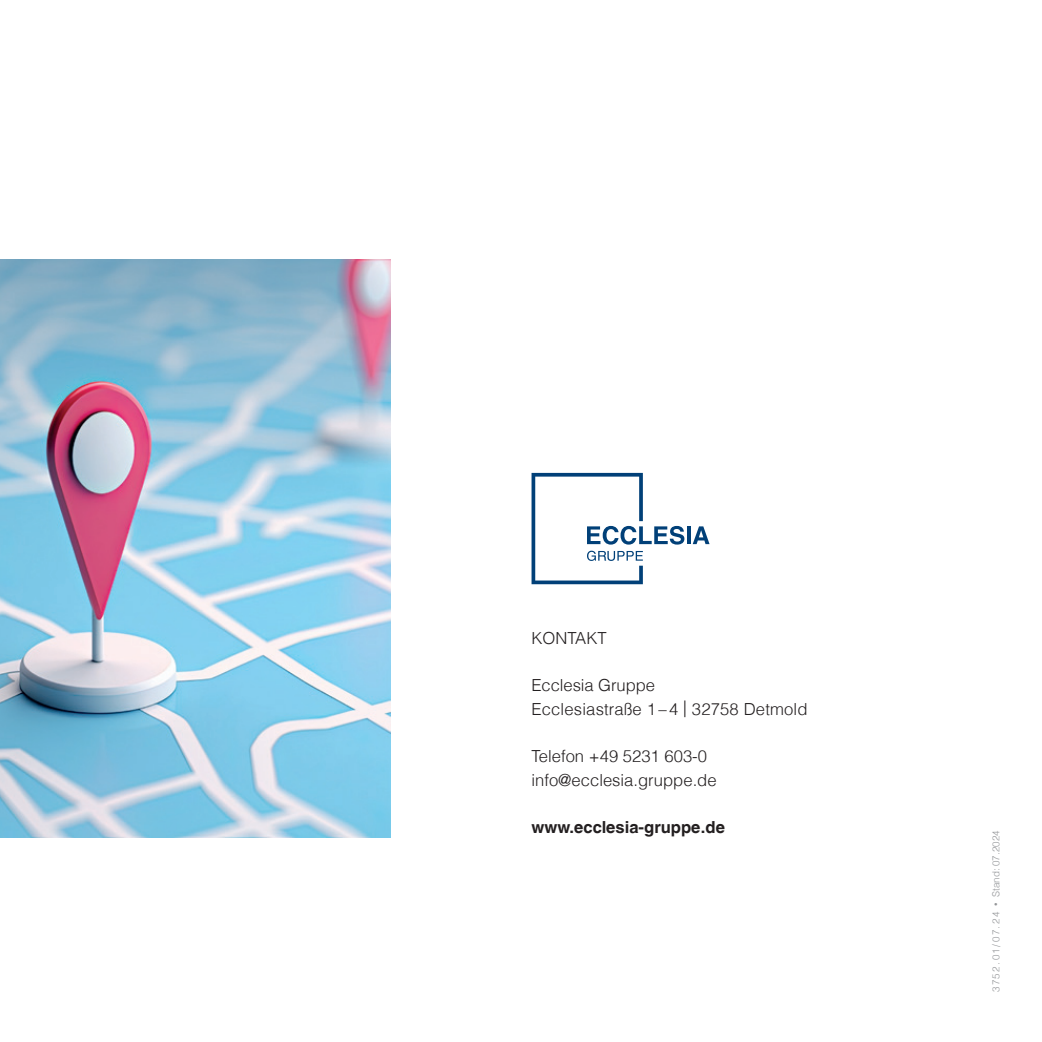
<style>
.page{position:relative;width:1042px;height:1042px;background:#fff}
.page>*{position:absolute;margin:0;border:0;box-sizing:border-box;transform-origin:0 0}
.t1{font:300 16.62px/23.6px "Helvetica LT";color:#231f20}
.t2{font:700 16.62px "Helvetica LT";color:#231f20}
.t3{font:300 9.8px "Helvetica LT";color:#939598}
.s1{font-size:7px}
</style>
<div class="page">
<img style="left:0;top:259px;width:390px;height:578px">
<hr style="left:687px;top:526px;width:3px;height:18px;background:#014078">
<svg style="left:693px;top:526px;width:16px;height:18px"></svg>
<svg style="left:531px;top:473px;width:153px;height:111px"></svg>
<p class="t1" style="left:531px;top:626px;width:77px">KONTAKT</p>
<p class="t1" style="left:531px;top:673px;width:278px">Ecclesia Gruppe<br>Ecclesiastraße 1– 4 | 32758 Detmold</p>
<p class="t1" style="left:531px;top:744px;width:187px">Telefon +49 5231 603-0 info@ecclesia.gruppe.de</p>
<p class="t2" style="left:531px;top:817px;width:195px">www.ecclesia-gruppe.de</p>
<p class="t3" style="left:990px;top:992px;width:163px;rotate:-90deg">3752.01/07.24 <span class="s1">•</span> Stand: 07.2024</p>
</div>
